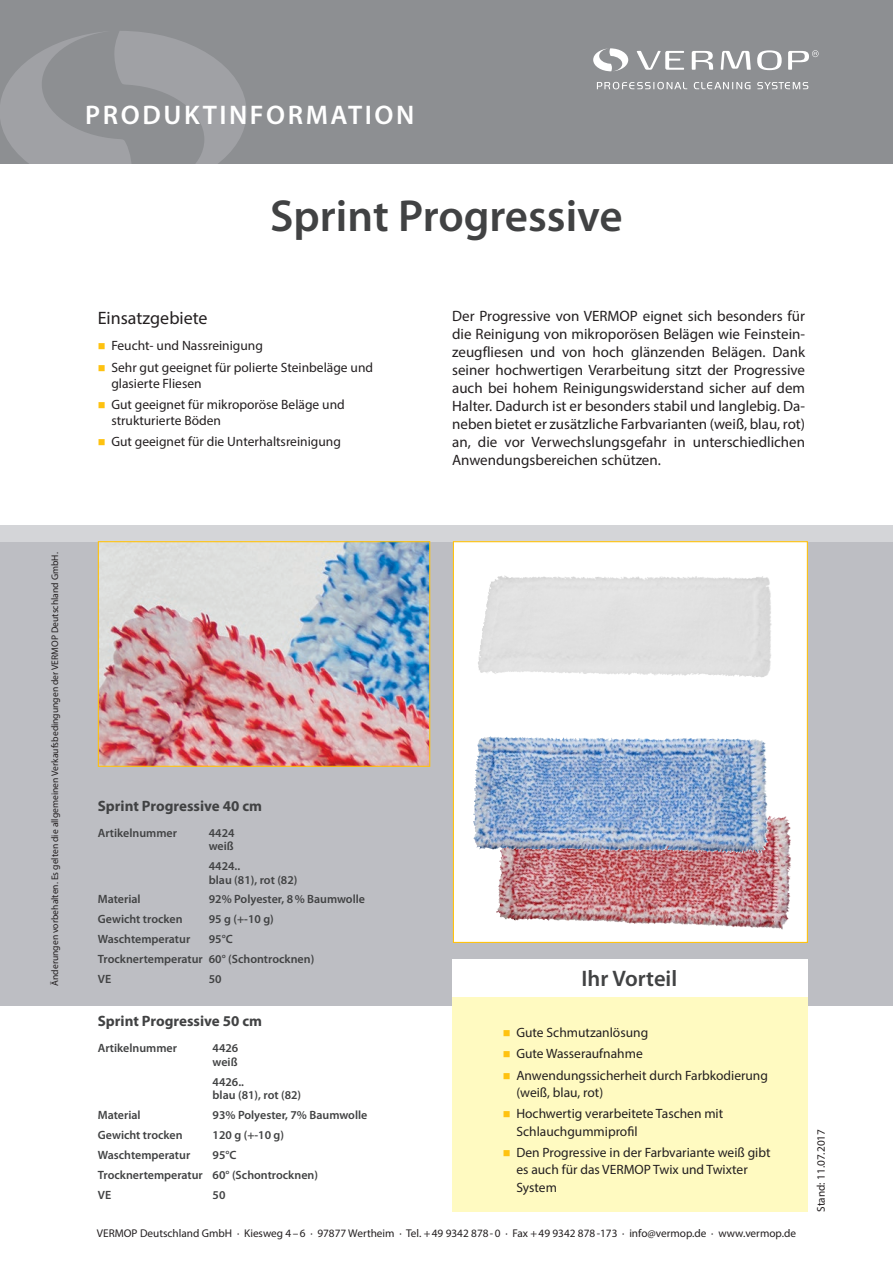
<style>
.page{position:relative;width:893px;height:1263px;background:#fff}
.page>*{position:absolute;margin:0;border:0;box-sizing:border-box;transform-origin:0 0}
.t1{font:600 45px "Myriad Pro";color:#414243}
.t2{font:600 27px "Myriad Pro";letter-spacing:.095em;color:#fff}
.t3{font:600 22.5px "Myriad Pro";color:#414243}
.t4{font:18px "Myriad Pro";color:#231f20}
.t5{font:15px/18px "Myriad Pro";color:#231f20;text-align:justify}
.t6{font:700 15px "Myriad Pro";color:#414243}
.t7{font:13.5px/17.2px "Myriad Pro";color:#231f20}
.t8{font:600 12px/13.5px "Myriad Pro";color:#414243}
.t9{font:11.25px "Myriad Pro";color:#231f20}
.t10{font:9.6px "Myriad Pro";color:#231f20}
.s1{color:#fec210}
</style>
<div class="page">
<div style="left:0;top:0;width:893px;height:163px;background:#8d8f92"></div>
<svg style="left:0;top:31px;width:247px;height:132px"></svg>
<div style="left:0;top:525px;width:893px;height:481px;background:#bdbec3"></div>
<div style="left:0;top:525px;width:893px;height:17px;background:#d4d5d8"></div>
<div style="left:453px;top:961px;width:355px;height:251px;background:#fffac1"></div>
<div style="left:453px;top:959px;width:355px;height:38px;background:#fff"></div>
<svg style="left:757px;top:50px;width:25px;height:20px"></svg>
<svg style="left:721px;top:51px;width:30px;height:19px"></svg>
<svg style="left:692px;top:51px;width:21px;height:19px"></svg>
<svg style="left:637px;top:51px;width:47px;height:19px"></svg>
<svg style="left:593px;top:48px;width:35px;height:23px"></svg>
<svg style="left:788px;top:50px;width:31px;height:20px"></svg>
<svg style="left:597px;top:82px;width:211px;height:7px"></svg>
<svg style="left:453px;top:541px;width:355px;height:402px;background:#d7d1d8"></svg>
<img style="left:100px;top:543px;width:328px;height:222px">
<div style="left:98px;top:541px;width:332px;height:226px;border:1px solid #fec210"></div>
<img style="left:496px;top:808px;width:21px;height:107px">
<img style="left:473px;top:736px;width:18px;height:103px">
<img style="left:483px;top:575px;width:23px;height:51px">
<h2 class="t2" style="left:85px;top:98px;width:330px">PRODUKTINFORMATION</h2>
<h1 class="t1" style="left:270px;top:188px;width:354px">Sprint Progressive</h1>
<p class="t4" style="left:98px;top:307px;width:111px">Einsatzgebiete</p>
<p class="t7" style="left:98px;top:337px;width:167px"><span class="s1">■</span> Feucht- und Nassreinigung</p>
<p class="t7" style="left:111px;top:359px;width:263px;line-height:15.8px;text-indent:-14px"><span class="s1">■</span> Sehr gut geeignet für polierte Steinbeläge und glasierte Fliesen</p>
<p class="t7" style="left:111px;top:396px;width:235px;line-height:15.8px;text-indent:-14px"><span class="s1">■</span> Gut geeignet für mikroporöse Beläge und strukturierte Böden</p>
<p class="t7" style="left:98px;top:433px;width:245px"><span class="s1">■</span> Gut geeignet für die Unterhaltsreinigung</p>
<p class="t5" style="left:452px;top:307px;width:354px">Der Progressive von VERMOP eignet sich besonders für die Reinigung von mikroporösen Belägen wie Feinstein&shy;zeugfliesen und von hoch glänzenden Belägen. Dank seiner hochwertigen Verarbeitung sitzt der Progressive auch bei hohem Reinigungswiderstand sicher auf dem Halter. Dadurch ist er besonders stabil und langlebig. Da&shy;neben bietet er zusätzliche Farbvarianten (weiß, blau, rot) an, die vor Verwechslungsgefahr in unterschiedlichen Anwendungsbereichen schützen.</p>
<p class="t10" style="left:49px;top:986px;width:435px;rotate:-90deg">Änderungen vorbehalten. Es gelten die allgemeinen Verkaufsbedingungen der VERMOP Deutschland GmbH.</p>
<p class="t6" style="left:98px;top:796px;width:166px">Sprint Progressive 40 cm</p>
<p class="t8" style="left:98px;top:825px;width:81px">Artikelnummer</p>
<p class="t8" style="left:209px;top:825px;width:27px">4424 weiß</p>
<p class="t8" style="left:209px;top:859px;width:90px">4424..<br>blau (81), rot (82)</p>
<p class="t8" style="left:98px;top:892px;width:44px">Material</p>
<p class="t8" style="left:209px;top:892px;width:158px">92% Polyester, 8% Baumwolle</p>
<p class="t8" style="left:98px;top:912px;width:86px">Gewicht trocken</p>
<p class="t8" style="left:209px;top:912px;width:67px">95 g (+-10 g)</p>
<p class="t8" style="left:98px;top:932px;width:94px">Waschtemperatur</p>
<p class="t8" style="left:98px;top:929px;width:218px;line-height:20px;text-indent:111px">95°C<br>Trocknertemperatur 60° (Schontrocknen)<br>VE</p>
<p class="t8" style="left:209px;top:972px;width:14px">50</p>
<p class="t6" style="left:98px;top:1011px;width:166px">Sprint Progressive 50 cm</p>
<p class="t8" style="left:98px;top:1041px;width:81px">Artikelnummer</p>
<p class="t8" style="left:213px;top:1041px;width:27px">4426 weiß</p>
<p class="t8" style="left:213px;top:1075px;width:90px">4426..<br>blau (81), rot (82)</p>
<p class="t8" style="left:98px;top:1108px;width:44px">Material</p>
<p class="t8" style="left:213px;top:1108px;width:156px">93% Polyester, 7% Baumwolle</p>
<p class="t8" style="left:98px;top:1128px;width:86px">Gewicht trocken</p>
<p class="t8" style="left:213px;top:1128px;width:73px">120 g (+-10 g)</p>
<p class="t8" style="left:98px;top:1148px;width:94px">Waschtemperatur</p>
<p class="t8" style="left:98px;top:1144px;width:222px;line-height:20px;text-indent:115px">95°C<br>Trocknertemperatur 60° (Schontrocknen)<br>VE</p>
<p class="t8" style="left:213px;top:1187px;width:14px">50</p>
<h3 class="t3" style="left:581px;top:964px;width:97px">Ihr Vorteil</h3>
<p class="t7" style="left:503px;top:1023px;width:147px"><span class="s1">■</span> Gute Schmutzanlösung</p>
<p class="t7" style="left:503px;top:1045px;width:141px"><span class="s1">■</span> Gute Wasseraufnahme</p>
<p class="t7" style="left:516px;top:1066px;width:253px;text-indent:-14px"><span class="s1">■</span> Anwendungssicherheit durch Farbkodierung (weiß, blau, rot)</p>
<p class="t7" style="left:516px;top:1105px;width:208px;text-indent:-14px"><span class="s1">■</span> Hochwertig verarbeitete Taschen mit<br>Schlauchgummiprofil</p>
<p class="t7" style="left:516px;top:1144px;width:256px;text-indent:-14px"><span class="s1">■</span> Den Progressive in der Farbvariante weiß gibt es auch für das VERMOP Twix und Twixter<br>System</p>
<p class="t9" style="left:97px;top:1227px;width:700px">VERMOP Deutschland GmbH · Kiesweg 4–6 · 97877 Wertheim · Tel. +49 9342 878-0 · Fax +49 9342 878-173 · info@vermop.de · www.vermop.de</p>
<p class="t9" style="left:814px;top:1212px;width:84px;rotate:-90deg">Stand: 11.07.2017</p>
</div>
